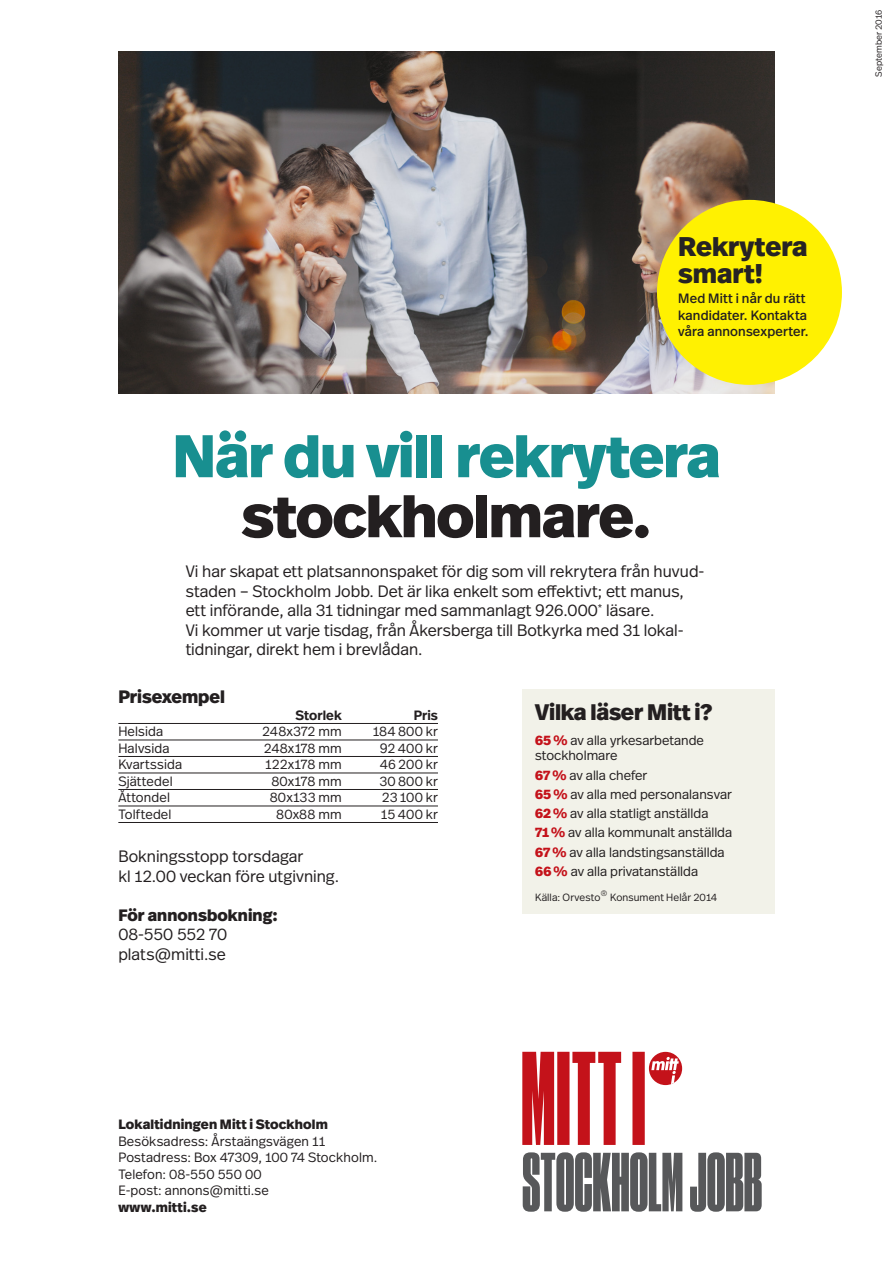
<style>
.page{position:relative;width:893px;height:1263px;background:#fff}
.page>*{position:absolute;margin:0;border:0;box-sizing:border-box;transform-origin:0 0}
.t1{font:78.75px "Druk X Cond Super";color:#57585a}
.t2{font:800 60px/60px "Real Head OT";letter-spacing:-.015em;color:#188f90;text-align:center}
.t3{font:800 27px/27px "Real Head OT";letter-spacing:.005em;color:#262324}
.t4{font:800 22.5px "Real Head OT";letter-spacing:-.01em;color:#231f20}
.t5{font:800 18px "Real Head OT";color:#231f20}
.t6{font:300 16.5px/19.5px "Real Head OT";color:#231f20}
.t7{font:800 16.5px "Real Head OT";letter-spacing:.005em;color:#231f20}
.HNC{font:300 13.5px/15px "Real Head OT";color:#231f20}
.NY_Tillägg_bröd_utan{font:300 13.5px "Real Head OT";letter-spacing:.01em;color:#231f20}
.t8{font:13.5px/16.5px "Real Head OT";letter-spacing:.01em;color:#231f20}
.t9{font:800 13.5px "Real Head OT";letter-spacing:.015em;color:#231f20}
.NY_Tillägg_bröd_utan-2{font:600 13.5px "Real Head OT";letter-spacing:.005em;color:#231f20}
.HNC-2{font:300 10.5px "Real Head OT";letter-spacing:.01em;color:#231f20}
.t10{font:300 9px "Real Head OT";color:#231f20}
.s1{color:#231f20}
.s2{font-weight:800;color:#c4121a}
</style>
<div class="page">
<div style="left:522px;top:689px;width:253px;height:225px;background:#f2f2e9"></div>
<img style="left:118px;top:51px;width:657px;height:342px">
<svg style="left:522px;top:1052px;width:160px;height:93px"></svg>
<div style="left:657px;top:200px;width:185px;height:185px;background:#fff101;border-radius:50%"></div>
<hr style="left:118px;top:723px;width:320px;height:1px;background:#231f20">
<hr style="left:118px;top:740px;width:320px;height:1px;background:#231f20">
<hr style="left:118px;top:756px;width:320px;height:1px;background:#231f20">
<hr style="left:118px;top:773px;width:320px;height:1px;background:#231f20">
<hr style="left:118px;top:789px;width:320px;height:1px;background:#231f20">
<hr style="left:118px;top:806px;width:320px;height:1px;background:#231f20">
<hr style="left:118px;top:822px;width:320px;height:1px;background:#231f20">
<p class="t3" style="left:678px;top:233px;width:131px">Rekrytera smart!</p>
<p class="t8" style="left:678px;top:291px;width:132px">Med Mitt i når du rätt kandidater. Kontakta våra annonsexperter.</p>
<p class="t2" style="left:173px;top:427px;width:549px">När du vill rekrytera <span class="s1">stockholmare.</span></p>
<p class="t6" style="left:186px;top:562px;width:520px">Vi har skapat ett platsannonspaket för dig som vill rekrytera från huvud&shy;staden – Stockholm Jobb. Det är lika enkelt som effektivt; ett manus, ett införande, alla 31 tidningar med sammanlagt 926.000<sup>*</sup> läsare.</p>
<p class="t6" style="left:186px;top:620px;width:499px">Vi kommer ut varje tisdag, från Åkersberga till Botkyrka med 31 lokal&shy;tidningar, direkt hem i brevlådan.</p>
<p class="t5" style="left:118px;top:685px;width:108px">Prisexempel</p>
<p class="NY_Tillägg_bröd_utan-2" style="left:295px;top:706px;width:48px">Storlek</p>
<p class="NY_Tillägg_bröd_utan-2" style="left:414px;top:706px;width:26px">Pris</p>
<p class="NY_Tillägg_bröd_utan" style="left:118px;top:723px;width:46px">Helsida</p>
<p class="NY_Tillägg_bröd_utan" style="left:262px;top:723px;width:81px">248x372 mm</p>
<p class="NY_Tillägg_bröd_utan" style="left:373px;top:723px;width:67px">184 800 kr</p>
<p class="NY_Tillägg_bröd_utan" style="left:118px;top:740px;width:53px">Halvsida</p>
<p class="NY_Tillägg_bröd_utan" style="left:264px;top:740px;width:80px">248x178 mm</p>
<p class="NY_Tillägg_bröd_utan" style="left:380px;top:740px;width:60px">92 400 kr</p>
<p class="NY_Tillägg_bröd_utan" style="left:118px;top:756px;width:65px">Kvartssida</p>
<p class="NY_Tillägg_bröd_utan" style="left:265px;top:756px;width:78px">122x178 mm</p>
<p class="NY_Tillägg_bröd_utan" style="left:380px;top:756px;width:60px">46 200 kr</p>
<p class="NY_Tillägg_bröd_utan" style="left:118px;top:773px;width:56px">Sjättedel</p>
<p class="NY_Tillägg_bröd_utan" style="left:271px;top:773px;width:72px">80x178 mm</p>
<p class="NY_Tillägg_bröd_utan" style="left:379px;top:773px;width:60px">30 800 kr</p>
<p class="NY_Tillägg_bröd_utan" style="left:118px;top:789px;width:53px">Åttondel</p>
<p class="NY_Tillägg_bröd_utan" style="left:270px;top:789px;width:74px">80x133 mm</p>
<p class="NY_Tillägg_bröd_utan" style="left:382px;top:789px;width:58px">23 100 kr</p>
<p class="NY_Tillägg_bröd_utan" style="left:118px;top:806px;width:55px">Tolftedel</p>
<p class="NY_Tillägg_bröd_utan" style="left:276px;top:806px;width:67px">80x88 mm</p>
<p class="NY_Tillägg_bröd_utan" style="left:381px;top:806px;width:58px">15 400 kr</p>
<p class="t6" style="left:118px;top:847px;width:186px">Bokningsstopp torsdagar</p>
<p class="t6" style="left:118px;top:866px;width:222px">kl 12.00 veckan före utgivning.</p>
<p class="t7" style="left:118px;top:904px;width:161px">För annonsbokning:</p>
<p class="t6" style="left:118px;top:925px;width:110px">08-550 552 70</p>
<p class="t6" style="left:118px;top:944px;width:109px">plats@mitti.se</p>
<p class="t9" style="left:118px;top:1116px;width:211px">Lokaltidningen Mitt i Stockholm</p>
<p class="HNC" style="left:118px;top:1134px;width:208px">Besöksadress: Årstaängsvägen 11</p>
<p class="HNC" style="left:118px;top:1150px;width:260px">Postadress: Box 47309, 100 74 Stockholm.</p>
<p class="HNC" style="left:118px;top:1167px;width:145px">Telefon: 08-550 550 00</p>
<p class="HNC" style="left:118px;top:1183px;width:152px">E-post: annons@mitti.se</p>
<p class="t9" style="left:118px;top:1198px;width:90px">www.mitti.se</p>
<p class="t4" style="left:535px;top:697px;width:179px">Vilka läser Mitt i?</p>
<p class="HNC" style="left:535px;top:733px;width:170px"><span class="s2">65%</span> av alla yrkesarbetande stockholmare</p>
<p class="HNC" style="left:535px;top:767px;width:114px"><span class="s2">67%</span> av alla chefer</p>
<p class="HNC" style="left:535px;top:787px;width:198px"><span class="s2">65%</span> av alla med personalansvar</p>
<p class="HNC" style="left:535px;top:806px;width:175px"><span class="s2">62%</span> av alla statligt anställda</p>
<p class="HNC" style="left:535px;top:825px;width:199px"><span class="s2">71%</span> av alla kommunalt anställda</p>
<p class="HNC" style="left:535px;top:844px;width:191px"><span class="s2">67%</span> av alla landstingsanställda</p>
<p class="HNC" style="left:535px;top:864px;width:165px"><span class="s2">66%</span> av alla privatanställda</p>
<p class="HNC-2" style="left:535px;top:891px;width:184px">Källa: Orvesto<sup>®</sup> Konsument Helår 2014</p>
<p class="t1" style="left:522px;top:1137px;width:241px">STOCKHOLM JOBB</p>
<p class="t10" style="left:873px;top:77px;width:68px;rotate:-90deg">September 2016</p>
</div>
